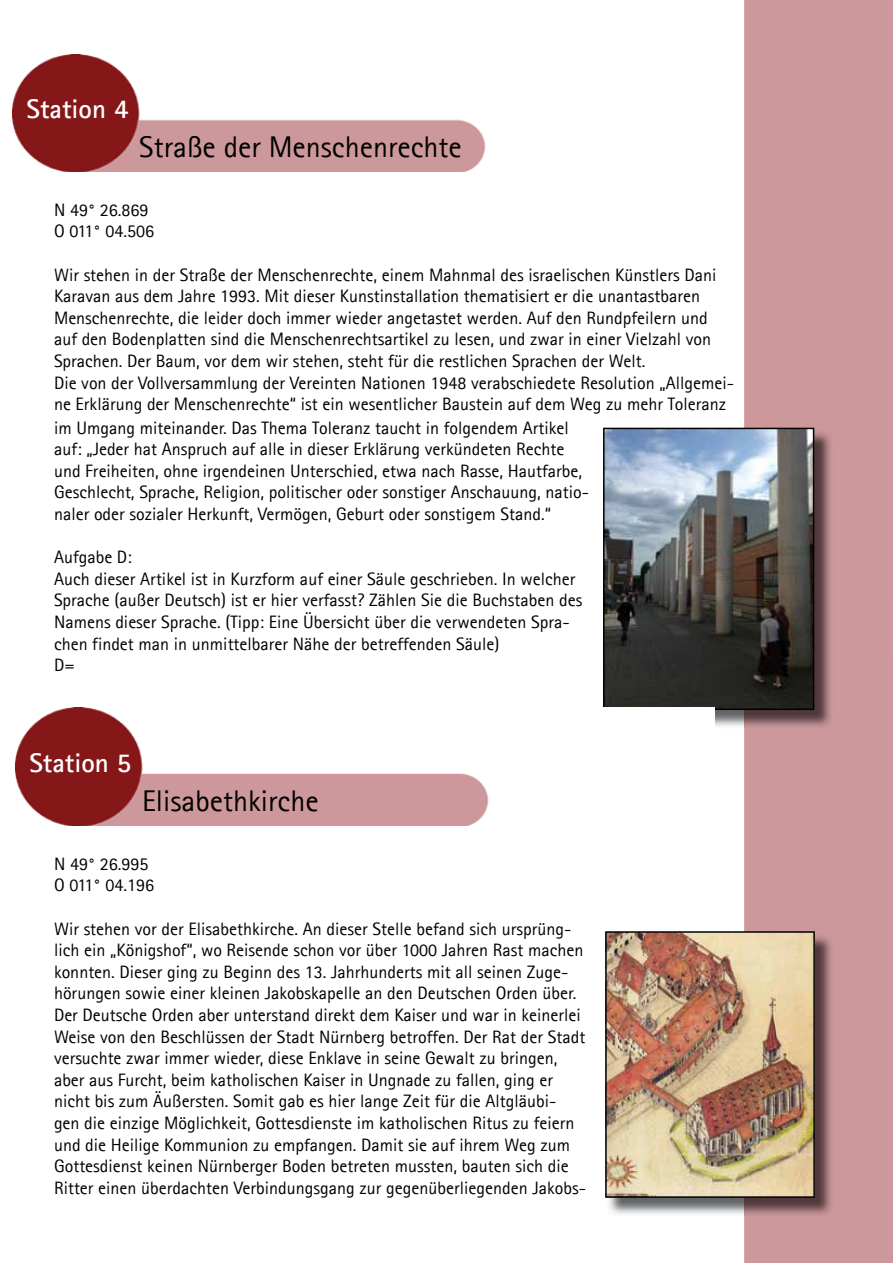
<style>
.page{position:relative;width:893px;height:1263px;background:#fff}
.page>*{position:absolute;margin:0;border:0;box-sizing:border-box;transform-origin:0 0}
.t1{font:30px "Agfa Rotis Sans Serif";color:#000}
.t2{font:700 27px "Agfa Rotis Sans Serif";color:#fff}
.t3{font:18px/21.6px "Agfa Rotis Sans Serif";color:#000}
</style>
<div class="page">
<div style="left:744px;top:0;width:149px;height:1263px;background:#cd989c"></div>
<img style="left:13px;top:54px;width:473px;height:118px">
<img style="left:715px;top:430px;width:118px;height:298px">
<img style="left:603px;top:428px;width:211px;height:282px">
<img style="left:16px;top:708px;width:698px;height:118px">
<img style="left:609px;top:934px;width:224px;height:282px">
<img style="left:605px;top:931px;width:210px;height:267px">
<h2 class="t2" style="left:27px;top:92px;width:104px">Station 4</h2>
<h1 class="t1" style="left:139px;top:129px;width:324px">Straße der Menschenrechte</h1>
<p class="t3" style="left:54px;top:199px;width:102px">N 49° 26.869<br>O 011° 04.506</p>
<p class="t3" style="left:54px;top:264px;width:682px">Wir stehen in der Straße der Menschenrechte, einem Mahnmal des israelischen Künstlers Dani Karavan aus dem Jahre 1993. Mit dieser Kunstinstallation thematisiert er die unantastbaren Menschenrechte, die leider doch immer wieder angetastet werden. Auf den Rundpfeilern und auf den Bodenplatten sind die Menschenrechtsartikel zu lesen, und zwar in einer Vielzahl von Sprachen. Der Baum, vor dem wir stehen, steht für die restlichen Sprachen der Welt.<br>Die von der Vollversammlung der Vereinten Nationen 1948 verabschiedete Resolution „Allgemei&shy;ne Erklärung der Menschenrechte“ ist ein wesentlicher Baustein auf dem Weg zu mehr Toleranz</p>
<p class="t3" style="left:54px;top:416px;width:537px">im Umgang miteinander. Das Thema Toleranz taucht in folgendem Artikel auf: „Jeder hat Anspruch auf alle in dieser Erklärung verkündeten Rechte und Freiheiten, ohne irgendeinen Unterschied, etwa nach Rasse, Hautfarbe, Geschlecht, Sprache, Religion, politischer oder sonstiger Anschauung, natio&shy;naler oder sozialer Herkunft, Vermögen, Geburt oder sonstigem Stand.“</p>
<p class="t3" style="left:54px;top:546px;width:530px">Aufgabe D:<br>Auch dieser Artikel ist in Kurzform auf einer Säule geschrieben. In welcher Sprache (außer Deutsch) ist er hier verfasst? Zählen Sie die Buchstaben des Namens dieser Sprache. (Tipp: Eine Übersicht über die verwendeten Spra&shy;chen findet man in unmittelbarer Nähe der betreffenden Säule)<br>D=</p>
<h2 class="t2" style="left:29px;top:746px;width:104px">Station 5</h2>
<h1 class="t1" style="left:142px;top:783px;width:178px">Elisabethkirche</h1>
<p class="t3" style="left:54px;top:853px;width:102px">N 49° 26.995<br>O 011° 04.196</p>
<p class="t3" style="left:54px;top:918px;width:534px">Wir stehen vor der Elisabethkirche. An dieser Stelle befand sich ursprüng&shy;lich ein „Königshof“, wo Reisende schon vor über 1000 Jahren Rast machen konnten. Dieser ging zu Beginn des 13. Jahrhunderts mit all seinen Zuge&shy;hörungen sowie einer kleinen Jakobskapelle an den Deutschen Orden über.<br>Der Deutsche Orden aber unterstand direkt dem Kaiser und war in keinerlei Weise von den Beschlüssen der Stadt Nürnberg betroffen. Der Rat der Stadt versuchte zwar immer wieder, diese Enklave in seine Gewalt zu bringen, aber aus Furcht, beim katholischen Kaiser in Ungnade zu fallen, ging er nicht bis zum Äußersten. Somit gab es hier lange Zeit für die Altgläubi&shy;gen die einzige Möglichkeit, Gottesdienste im katholischen Ritus zu feiern und die Heilige Kommunion zu empfangen. Damit sie auf ihrem Weg zum Gottesdienst keinen Nürnberger Boden betreten mussten, bauten sich die Ritter einen überdachten Verbindungsgang zur gegenüberliegenden Jakobs-</p>
</div>
